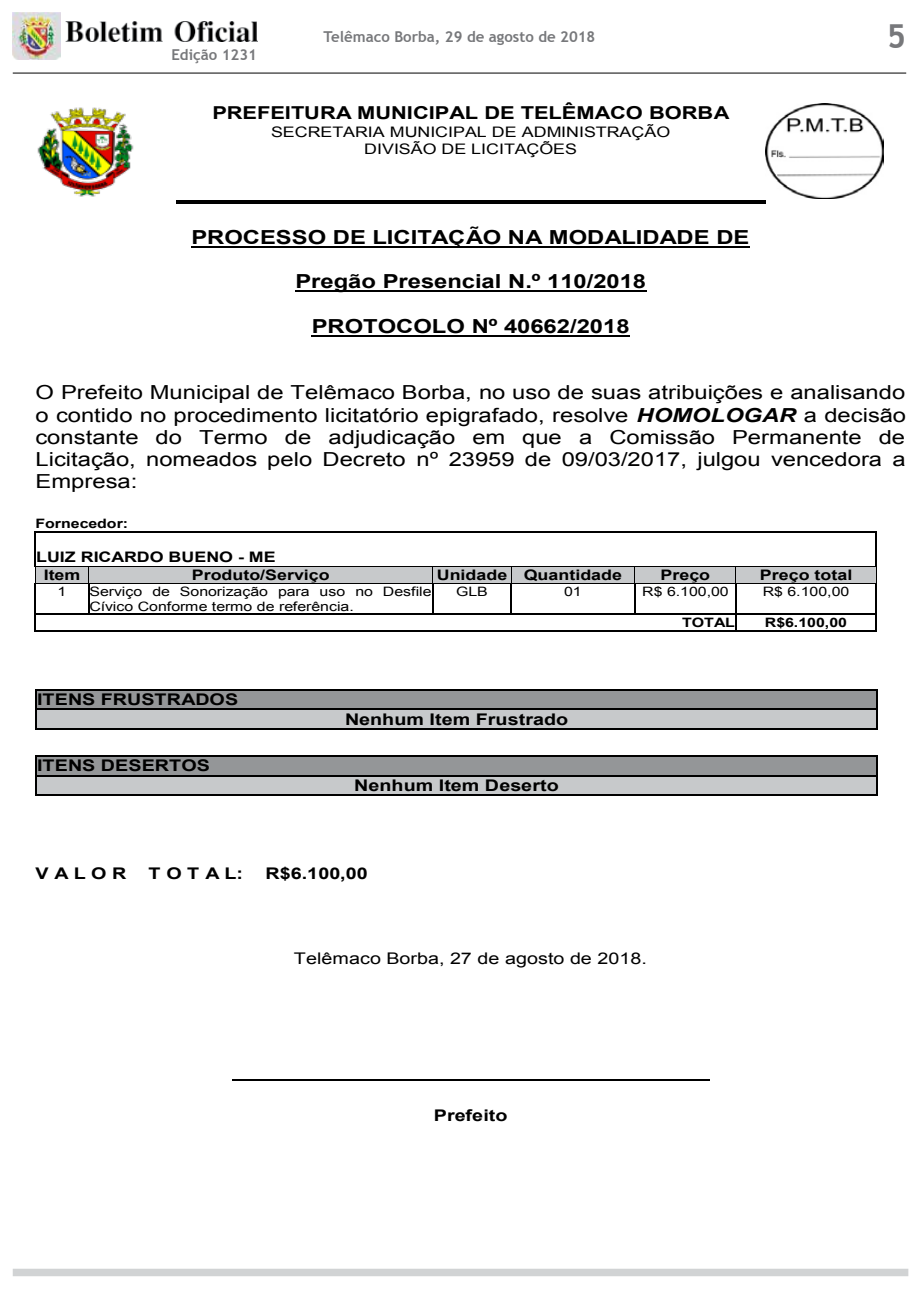
<style>
.page{position:relative;width:919px;height:1289px;background:#fff}
.page>*{position:absolute;margin:0;border:0;box-sizing:border-box;transform-origin:0 0}
.t1{font:700 33px "Trebuchet MS";color:#77787b}
.t2{font:19.35px/22.2px "Arial";color:#000;text-align:justify;scale:1.23 1}
.t3{font:700 19.35px "Arial";color:#000;scale:1.23 1}
.t4{font:700 17.85px "Arial";letter-spacing:-.005em;color:#000;scale:1.23 1}
.t5{font:700 16.05px "Arial";color:#000;scale:1.23 1}
.t6{font:16.05px "Arial";color:#000;scale:1.23 1}
.t7{font:700 15px "Trebuchet MS";color:#77787b}
.t8{font:700 14.55px/17.5px "Arial";color:#000;scale:1.23 1}
.t9{font:14.55px/16.8px "Arial";color:#000;text-align:center;scale:1.23 1}
.t10{font:12.9px/14.9px "Arial";letter-spacing:-.005em;color:#000;scale:1.23 1}
.t11{font:700 12.9px "Arial";color:#000;scale:1.23 1}
.s1{font-weight:700;font-style:italic}
</style>
<div class="page">
<img style="left:13px;top:13px;width:47px;height:47px">
<img style="left:66px;top:21px;width:191px;height:21px">
<hr style="left:13px;top:73px;width:893px;height:1px;background:#000">
<hr style="left:176px;top:200px;width:589px;height:3px;background:#000">
<img style="left:37px;top:107px;width:97px;height:90px">
<img style="left:765px;top:103px;width:117px;height:95px">
<hr style="left:191px;top:246px;width:559px;height:1px;background:#000">
<hr style="left:295px;top:290px;width:351px;height:2px;background:#000">
<hr style="left:312px;top:335px;width:317px;height:1px;background:#000">
<hr style="left:38px;top:531px;width:837px;height:1px;background:#000">
<hr style="left:35px;top:532px;width:1px;height:34px;background:#000">
<hr style="left:875px;top:532px;width:1px;height:34px;background:#000">
<div style="left:36px;top:567px;width:52px;height:16px;background:#c7c9cb"></div>
<div style="left:89px;top:567px;width:343px;height:16px;background:#c7c9cb"></div>
<div style="left:433px;top:567px;width:77px;height:16px;background:#c7c9cb"></div>
<div style="left:511px;top:567px;width:123px;height:16px;background:#c7c9cb"></div>
<div style="left:635px;top:567px;width:100px;height:16px;background:#c7c9cb"></div>
<div style="left:736px;top:567px;width:139px;height:16px;background:#c7c9cb"></div>
<hr style="left:37px;top:566px;width:51px;height:1px;background:#000">
<hr style="left:89px;top:566px;width:343px;height:1px;background:#000">
<hr style="left:433px;top:566px;width:77px;height:1px;background:#000">
<hr style="left:511px;top:566px;width:123px;height:1px;background:#000">
<hr style="left:635px;top:566px;width:100px;height:1px;background:#000">
<hr style="left:736px;top:566px;width:139px;height:1px;background:#000">
<svg style="left:35px;top:566px;width:2px;height:18px"></svg>
<hr style="left:37px;top:583px;width:51px;height:1px;background:#000">
<svg style="left:88px;top:566px;width:2px;height:18px"></svg>
<hr style="left:90px;top:583px;width:342px;height:1px;background:#000">
<svg style="left:432px;top:566px;width:2px;height:18px"></svg>
<hr style="left:434px;top:583px;width:76px;height:1px;background:#000">
<svg style="left:510px;top:566px;width:3px;height:18px"></svg>
<hr style="left:513px;top:583px;width:121px;height:1px;background:#000">
<svg style="left:634px;top:566px;width:2px;height:18px"></svg>
<hr style="left:636px;top:583px;width:99px;height:1px;background:#000">
<svg style="left:735px;top:566px;width:2px;height:18px"></svg>
<hr style="left:737px;top:583px;width:138px;height:1px;background:#000">
<svg style="left:875px;top:566px;width:2px;height:18px"></svg>
<hr style="left:35px;top:584px;width:1px;height:30px;background:#000">
<hr style="left:88px;top:584px;width:1px;height:30px;background:#000">
<hr style="left:432px;top:584px;width:1px;height:30px;background:#000">
<hr style="left:510px;top:584px;width:2px;height:30px;background:#000">
<hr style="left:634px;top:584px;width:1px;height:30px;background:#000">
<hr style="left:735px;top:584px;width:1px;height:30px;background:#000">
<hr style="left:875px;top:584px;width:1px;height:30px;background:#000">
<hr style="left:36px;top:614px;width:52px;height:1px;background:#000">
<hr style="left:89px;top:614px;width:343px;height:1px;background:#000">
<hr style="left:433px;top:614px;width:77px;height:1px;background:#000">
<hr style="left:512px;top:614px;width:122px;height:1px;background:#000">
<hr style="left:635px;top:614px;width:100px;height:1px;background:#000">
<hr style="left:736px;top:614px;width:139px;height:1px;background:#000">
<svg style="left:35px;top:614px;width:1px;height:17px"></svg>
<hr style="left:36px;top:630px;width:699px;height:1px;background:#000">
<svg style="left:735px;top:614px;width:1px;height:17px"></svg>
<hr style="left:736px;top:630px;width:139px;height:1px;background:#000">
<svg style="left:875px;top:614px;width:1px;height:17px"></svg>
<div style="left:37px;top:690px;width:839px;height:19px;background:#949698"></div>
<hr style="left:37px;top:689px;width:839px;height:1px;background:#000">
<div style="left:37px;top:710px;width:839px;height:18px;background:#c7c9cb"></div>
<hr style="left:37px;top:709px;width:839px;height:1px;background:#000">
<svg style="left:35px;top:689px;width:2px;height:40px"></svg>
<hr style="left:37px;top:728px;width:839px;height:1px;background:#000">
<svg style="left:876px;top:689px;width:1px;height:40px"></svg>
<div style="left:37px;top:756px;width:839px;height:19px;background:#949698"></div>
<hr style="left:37px;top:755px;width:839px;height:1px;background:#000">
<div style="left:37px;top:776px;width:839px;height:18px;background:#c7c9cb"></div>
<hr style="left:37px;top:775px;width:839px;height:1px;background:#000">
<svg style="left:35px;top:755px;width:2px;height:41px"></svg>
<hr style="left:37px;top:794px;width:839px;height:2px;background:#000">
<svg style="left:876px;top:755px;width:1px;height:41px"></svg>
<hr style="left:232px;top:1079px;width:477px;height:1px;background:#000">
<div style="left:13px;top:1268px;width:895px;height:8px;background:#d1d3d4"></div>
<p class="t7" style="left:171px;top:45px;width:87px">Edição 1231</p>
<p class="t7" style="left:323px;top:27px;width:273px">Telêmaco Borba, 29 de agosto de 2018</p>
<h1 class="t1" style="left:886px;top:16px;width:21px">5</h1>
<p class="t4" style="left:212px;top:101px;width:422px">PREFEITURA MUNICIPAL DE TELÊMACO BORBA</p>
<p class="t9" style="left:271px;top:124px;width:326px">SECRETARIA MUNICIPAL DE ADMINISTRAÇÃO<br>DIVISÃO DE LICITAÇÕES</p>
<p class="t3" style="left:191px;top:224px;width:455px">PROCESSO DE LICITAÇÃO NA MODALIDADE DE</p>
<p class="t3" style="left:295px;top:268px;width:287px">Pregão Presencial N.º 110/2018</p>
<p class="t3" style="left:312px;top:313px;width:260px">PROTOCOLO Nº 40662/2018</p>
<p class="t2" style="left:35px;top:381px;width:709px">O Prefeito Municipal de Telêmaco Borba, no uso de suas atribuições e analisando o contido no procedimento licitatório epigrafado, resolve <span class="s1">HOMOLOGAR</span> a decisão constante do Termo de adjudicação em que a Comissão Permanente de Licitação, nomeados pelo Decreto nº 23959 de 09/03/2017, julgou vencedora a Empresa:</p>
<p class="t11" style="left:35px;top:515px;width:77px">Fornecedor:</p>
<p class="t8" style="left:44px;top:549px;width:190px;text-indent:-8px">LUIZ RICARDO BUENO - ME<br>Item</p>
<p class="t8" style="left:192px;top:566px;width:113px">Produto/Serviço</p>
<p class="t8" style="left:437px;top:566px;width:152px">Unidade Quantidade</p>
<p class="t8" style="left:660px;top:566px;width:42px">Preço</p>
<p class="t8" style="left:760px;top:566px;width:77px">Preço total</p>
<p class="t10" style="left:58px;top:584px;width:9px">1</p>
<p class="t10" style="left:89px;top:584px;width:280px">Serviço de Sonorização para uso no Desfile<br>Cívico Conforme termo de referência.</p>
<p class="t10" style="left:456px;top:584px;width:27px">GLB</p>
<p class="t10" style="left:564px;top:584px;width:16px">01</p>
<p class="t10" style="left:642px;top:584px;width:72px">R$ 6.100,00</p>
<p class="t10" style="left:762px;top:584px;width:72px">R$ 6.100,00</p>
<p class="t11" style="left:682px;top:613px;width:44px">TOTAL</p>
<p class="t11" style="left:764px;top:613px;width:68px">R$6.100,00</p>
<p class="t5" style="left:37px;top:688px;width:165px">ITENS FRUSTRADOS</p>
<p class="t5" style="left:37px;top:754px;width:142px">ITENS DESERTOS</p>
<p class="t5" style="left:345px;top:708px;width:183px">Nenhum Item Frustrado</p>
<p class="t5" style="left:354px;top:774px;width:168px">Nenhum Item Deserto</p>
<p class="t5" style="left:35px;top:862px;width:75px">V A L O R</p>
<p class="t5" style="left:148px;top:862px;width:78px">T O T A L:</p>
<p class="t5" style="left:265px;top:862px;width:85px">R$6.100,00</p>
<p class="t6" style="left:294px;top:948px;width:288px">Telêmaco Borba, 27 de agosto de 2018.</p>
<p class="t5" style="left:434px;top:1104px;width:61px">Prefeito</p>
</div>
